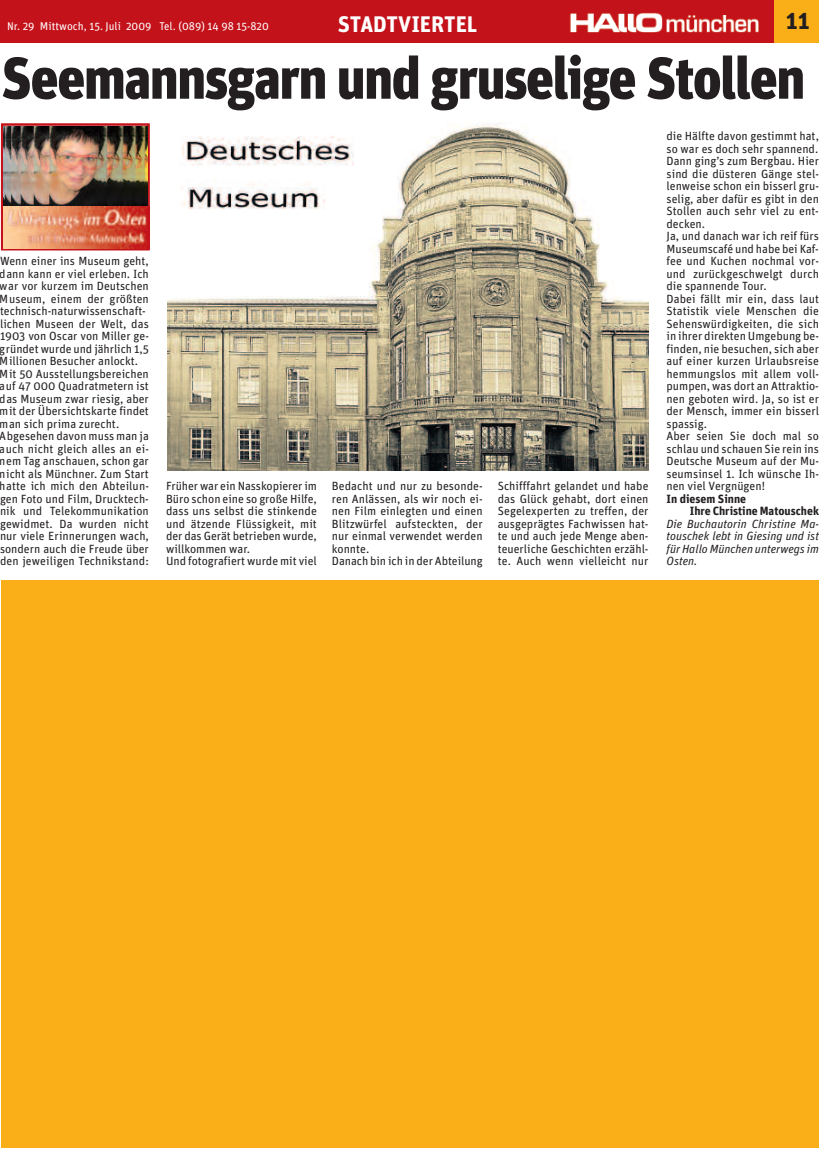
<style>
.page{position:relative;width:819px;height:1149px;background:#fff}
.page>*{position:absolute;margin:0;border:0;box-sizing:border-box;transform-origin:0 0}
.t1{font:900 58.75px "Unit";letter-spacing:-.025em;color:#231f20;scale:.95 1}
.t2{font:700 25px "Unit";color:#231f20}
.t3{font:700 22.5px "Unit";color:#fff}
.t4{font:11.88px/12.5px "Unit";color:#231f20}
.t5{font:italic 11.88px/12.5px "Unit";color:#231f20;text-align:justify}
.t6{font:700 11.88px/12.5px "Unit";color:#231f20}
.t7{font:11.25px "Unit";color:#fff}
</style>
<div class="page">
<div style="left:0;top:0;width:819px;height:43px;background:#c4121a"></div>
<div style="left:774px;top:0;width:44px;height:43px;background:#faaf18"></div>
<img style="left:569px;top:12px;width:93px;height:21px">
<img style="left:666px;top:16px;width:92px;height:17px">
<div style="left:1px;top:580px;width:818px;height:567px;background:#faaf18"></div>
<img style="left:167px;top:123px;width:481px;height:348px">
<div style="left:1px;top:123px;width:149px;height:127px;border:2px solid #c4121a"></div>
<img style="left:4px;top:126px;width:144px;height:81px">
<img style="left:3px;top:207px;width:147px;height:41px">
<p class="t7" style="left:7px;top:22px;width:263px">Nr. 29 Mittwoch, 15. Juli 2009 Tel. (089) 14 98 15-820</p>
<h3 class="t3" style="left:338px;top:17px;width:141px">STADTVIERTEL</h3>
<h2 class="t2" style="left:785px;top:12px;width:25px">11</h2>
<h1 class="t1" style="left:1px;top:58px;width:847px">Seemannsgarn und gruselige Stollen</h1>
<p class="t4" style="left:0;top:256px;width:150px">Wenn einer ins Museum geht, dann kann er viel erleben. Ich war vor kurzem im Deutschen<br>Museum, einem der größten technisch-naturwissenschaft&shy;lichen Museen der Welt, das<br>1903 von Oscar von Miller ge&shy;gründet wurde und jährlich 1,5<br>Millionen Besucher anlockt.<br>Mit 50 Ausstellungsbereichen auf 47 000 Quadratmetern ist das Museum zwar riesig, aber mit der Übersichtskarte findet man sich prima zurecht.<br>Abgesehen davon muss man ja auch nicht gleich alles an ei&shy;nem Tag anschauen, schon gar nicht als Münchner. Zum Start hatte ich mich den Abteilun&shy;gen Foto und Film, Drucktech&shy;nik und Telekommunikation gewidmet. Da wurden nicht nur viele Erinnerungen wach, sondern auch die Freude über den jeweiligen Technikstand:</p>
<p class="t4" style="left:166px;top:481px;width:152px">Früher war ein Nasskopierer im<br>Büro schon eine so große Hilfe, dass uns selbst die stinkende und ätzende Flüssigkeit, mit der das Gerät betrieben wurde, willkommen war.<br>Und fotografiert wurde mit viel</p>
<p class="t4" style="left:332px;top:481px;width:152px">Bedacht und nur zu besonde&shy;ren Anlässen, als wir noch ei&shy;nen Film einlegten und einen<br>Blitzwürfel aufsteckten, der nur einmal verwendet werden konnte.<br>Danach bin ich in der Abteilung</p>
<p class="t4" style="left:497px;top:481px;width:152px;text-align:justify">Schifffahrt gelandet und habe das Glück gehabt, dort einen Segelexperten zu treffen, der ausgeprägtes Fachwissen hat&shy;te und auch jede Menge aben&shy;teuerliche Geschichten erzähl&shy;te. Auch wenn vielleicht nur</p>
<p class="t4" style="left:666px;top:131px;width:154px">die Hälfte davon gestimmt hat, so war es doch sehr spannend.<br>Dann ging’s zum Bergbau. Hier sind die düsteren Gänge stel&shy;lenweise schon ein bisserl gru&shy;selig, aber dafür es gibt in den<br>Stollen auch sehr viel zu ent&shy;decken.<br>Ja, und danach war ich reif fürs<br>Museumscafé und habe bei Kaf&shy;fee und Kuchen nochmal vor&shy;und zurückgeschwelgt durch die spannende Tour.<br>Dabei fällt mir ein, dass laut<br>Statistik viele Menschen die<br>Sehenswürdigkeiten, die sich in ihrer direkten Umgebung be&shy;finden, nie besuchen, sich aber auf einer kurzen Urlaubsreise hemmungslos mit allem voll&shy;pumpen, was dort an Attraktio&shy;nen geboten wird. Ja, so ist er der Mensch, immer ein bisserl spassig.<br>Aber seien Sie doch mal so schlau und schauen Sie rein ins<br>Deutsche Museum auf der Mu&shy;seumsinsel 1. Ich wünsche Ih&shy;nen viel Vergnügen!</p>
<p class="t6" style="left:689px;top:493px;width:131px;text-indent:-23px">In diesem Sinne<br>Ihre Christine Matouschek</p>
<p class="t5" style="left:666px;top:517px;width:154px">Die Buchautorin Christine Ma&shy;touschek lebt in Giesing und ist für Hallo München unterwegs im Osten.</p>
</div>
